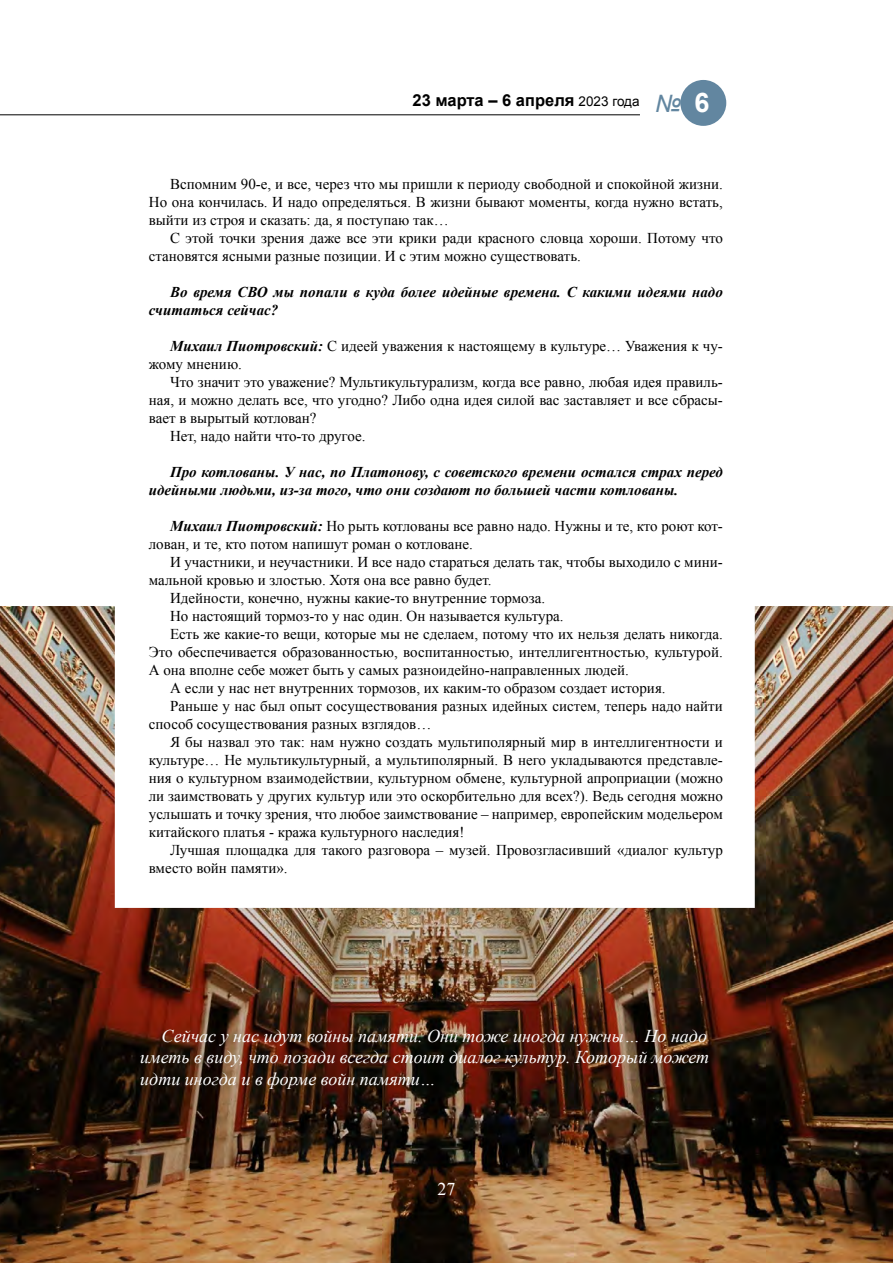
<style>
.page{position:relative;width:893px;height:1263px;background:#fff}
.page>*{position:absolute;margin:0;border:0;box-sizing:border-box;transform-origin:0 0}
.t1{font:italic 18px/21.6px "Times New Roman";color:#fff}
.t2{font:18px "Times New Roman";color:#fff}
.t3{font:700 16.5px "Arial";color:#000}
.t4{font:15px/18px "Times New Roman";color:#000}
.t5{font:italic 700 15px/18px "Times New Roman";color:#000}
.s1{font-weight:400;font-size:13.5px}
.s2{font-weight:400;font-style:italic;font-size:24px;color:#6286a0}
.s3{font-size:27px;color:#fff}
.s4{font-weight:700;font-style:italic}
</style>
<div class="page">
<img style="left:0;top:606px;width:893px;height:657px">
<hr style="left:0;top:114px;width:640px;height:1px;background:#000">
<div style="left:680px;top:80px;width:46px;height:46px;background:#6286a0;border-radius:50%"></div>
<p class="t3" style="left:413px;top:89px;width:299px">23 марта – 6 апреля <span class="s1">2023 года</span> <span class="s2">№</span> <span class="s3">6</span></p>
<p class="t4" style="left:149px;top:175px;width:576px;text-align:justify;text-indent:21px">Вспомним 90-е, и все, через что мы пришли к периоду свободной и спокойной жизни.<br>Но она кончилась. И надо определяться. В жизни бывают моменты, когда нужно встать, выйти из строя и сказать: да, я поступаю так…</p>
<p class="t4" style="left:149px;top:229px;width:576px;text-indent:21px">С этой точки зрения даже все эти крики ради красного словца хороши. Потому что становятся ясными разные позиции. И с этим можно существовать.</p>
<p class="t5" style="left:149px;top:283px;width:576px;text-indent:21px">Во время СВО мы попали в куда более идейные времена. С какими идеями надо считаться сейчас?</p>
<p class="t4" style="left:149px;top:337px;width:576px;text-indent:21px"><span class="s4">Михаил Пиотровский:</span> С идеей уважения к настоящему в культуре… Уважения к чу&shy;жому мнению.</p>
<p class="t4" style="left:170px;top:373px;width:554px">Что значит это уважение? Мультикультурализм, когда все равно, любая идея правиль-</p>
<p class="t4" style="left:149px;top:391px;width:576px">ная, и можно делать все, что угодно? Либо одна идея силой вас заставляет и все сбрасы-</p>
<p class="t4" style="left:149px;top:409px;width:169px">вает в вырытый котлован?</p>
<p class="t4" style="left:170px;top:427px;width:197px">Нет, надо найти что-то другое.</p>
<p class="t5" style="left:149px;top:463px;width:576px;text-indent:21px">Про котлованы. У нас, по Платонову, с советского времени остался страх перед идейными людьми, из-за того, что они создают по большей части котлованы.</p>
<p class="t4" style="left:149px;top:517px;width:576px;text-indent:21px"><span class="s4">Михаил Пиотровский:</span> Но рыть котлованы все равно надо. Нужны и те, кто роют кот&shy;лован, и те, кто потом напишут роман о котловане.</p>
<p class="t4" style="left:170px;top:553px;width:554px">И участники, и неучастники. И все надо стараться делать так, чтобы выходило с мини-</p>
<p class="t4" style="left:149px;top:571px;width:344px">мальной кровью и злостью. Хотя она все равно будет.</p>
<p class="t4" style="left:170px;top:589px;width:376px">Идейности, конечно, нужны какие-то внутренние тормоза.</p>
<p class="t4" style="left:170px;top:607px;width:395px">Но настоящий тормоз-то у нас один. Он называется культура.</p>
<p class="t4" style="left:170px;top:625px;width:554px">Есть же какие-то вещи, которые мы не сделаем, потому что их нельзя делать никогда.</p>
<p class="t4" style="left:149px;top:643px;width:576px">Это обеспечивается образованностью, воспитанностью, интеллигентностью, культурой.</p>
<p class="t4" style="left:149px;top:661px;width:481px">А она вполне себе может быть у самых разноидейно-направленных людей.</p>
<p class="t4" style="left:170px;top:679px;width:497px">А если у нас нет внутренних тормозов, их каким-то образом создает история.</p>
<p class="t4" style="left:170px;top:697px;width:554px">Раньше у нас был опыт сосуществования разных идейных систем, теперь надо найти</p>
<p class="t4" style="left:149px;top:715px;width:284px">способ сосуществования разных взглядов…</p>
<p class="t4" style="left:170px;top:733px;width:554px">Я бы назвал это так: нам нужно создать мультиполярный мир в интеллигентности и</p>
<p class="t4" style="left:149px;top:751px;width:576px">культуре… Не мультикультурный, а мультиполярный. В него укладываются представле-</p>
<p class="t4" style="left:149px;top:769px;width:576px">ния о культурном взаимодействии, культурном обмене, культурной апроприации (можно</p>
<p class="t4" style="left:149px;top:787px;width:576px">ли заимствовать у других культур или это оскорбительно для всех?). Ведь сегодня можно</p>
<p class="t4" style="left:149px;top:805px;width:576px">услышать и точку зрения, что любое заимствование ‒ например, европейским модельером</p>
<p class="t4" style="left:149px;top:823px;width:317px">китайского платья - кража культурного наследия!</p>
<p class="t4" style="left:170px;top:841px;width:554px">Лучшая площадка для такого разговора ‒ музей. Провозгласивший «диалог культур</p>
<p class="t4" style="left:149px;top:859px;width:140px">вместо войн памяти».</p>
<p class="t1" style="left:140px;top:1024px;width:570px;text-indent:21px">Сейчас у нас идут войны памяти. Они тоже иногда нужны… Но надо иметь в виду, что позади всегда стоит диалог культур. Который может идти иногда и в форме войн памяти…</p>
<p class="t2" style="left:437px;top:1176px;width:19px">27</p>
</div>
